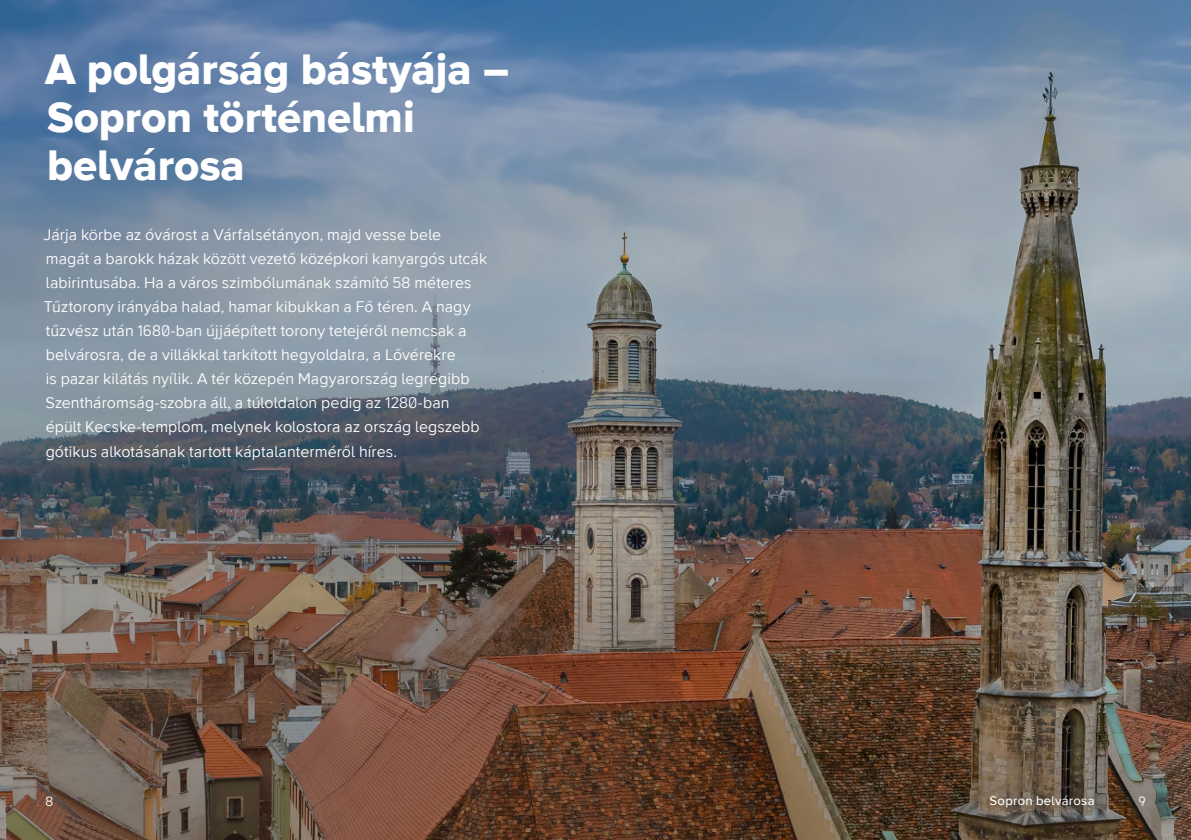
<style>
.page{position:relative;width:1191px;height:840px;background:#fff}
.page>*{position:absolute;margin:0;border:0;box-sizing:border-box;transform-origin:0 0}
.t1{font:800 44px/48px "Wonder Unit Sans";color:#fff}
.t2{font:16px/24px "Wonder Unit Sans";letter-spacing:.005em;color:#fff}
.t3{font:14px "Wonder Unit Sans";color:#fff}
.t4{font:500 13px "Wonder Unit Sans";letter-spacing:.025em;color:#fff}
</style>
<div class="page">
<img style="left:0;top:0;width:1191px;height:839px">
<h1 class="t1" style="left:45px;top:48px;width:465px">A polgárság bástyája –<br>Sopron történelmi belvárosa</h1>
<p class="t2" style="left:44px;top:223px;width:445px">Járja körbe az óvárost a Várfalsétányon, majd vesse bele magát a barokk házak között vezető középkori kanyargós utcák labirintusába. Ha a város szimbólumának számító 58 méteres Tűztorony irányába halad, hamar kibukkan a Fő téren. A nagy tűzvész után 1680-ban újjáépített torony tetejéről nemcsak a belvárosra, de a villákkal tarkított hegyoldalra, a Lővérekre<br>is pazar kilátás nyílik. A tér közepén Magyarország legrégibb Szentháromság-szobra áll, a túloldalon pedig az 1280-ban épült Kecske-templom, melynek kolostora az ország legszebb gótikus alkotásának tartott káptalanterméről híres.</p>
<p class="t4" style="left:989px;top:792px;width:106px">Sopron belvárosa</p>
<p class="t3" style="left:45px;top:792px;width:9px">8</p>
<p class="t3" style="left:1138px;top:792px;width:9px">9</p>
</div>
